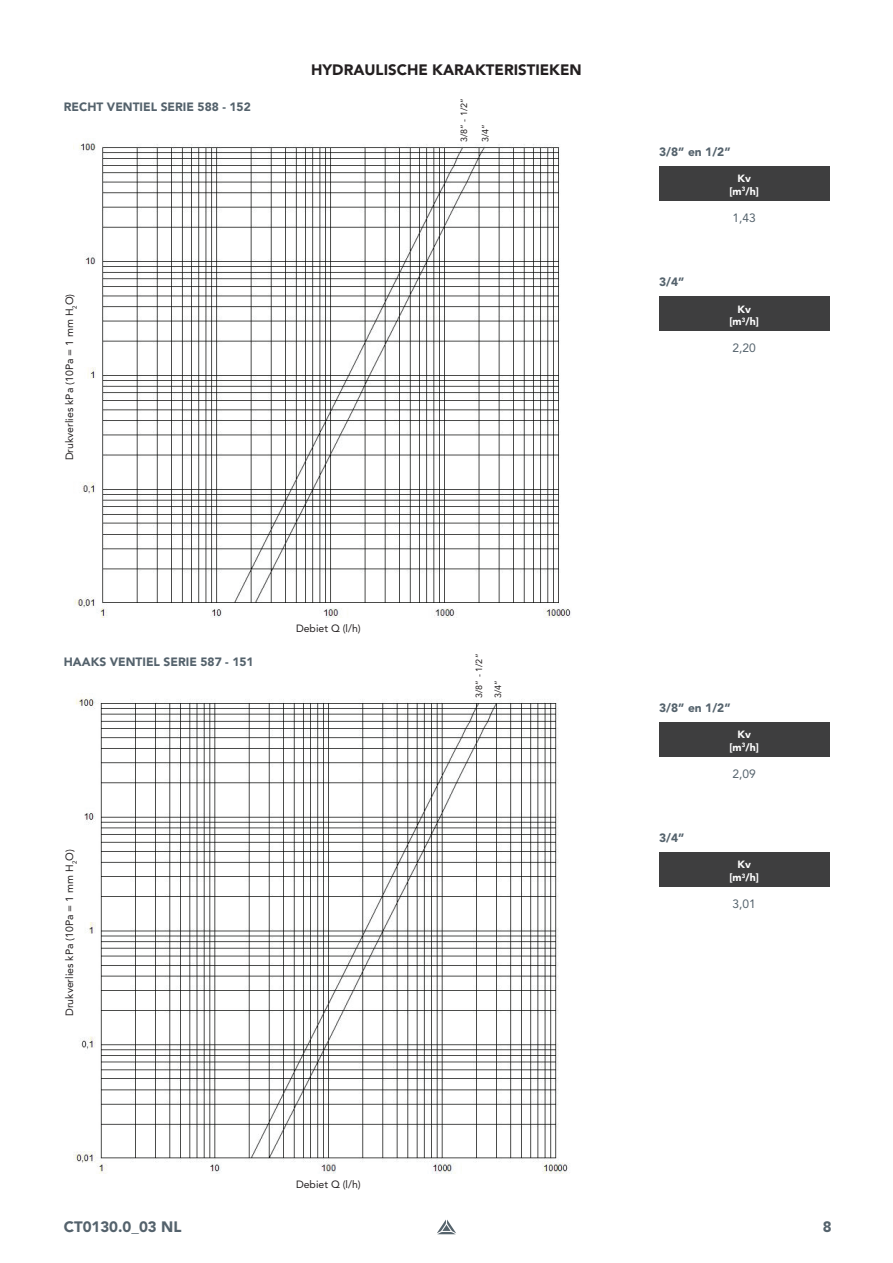
<style>
.page{position:relative;width:893px;height:1263px;background:#fff}
.page>*{position:absolute;margin:0;border:0;box-sizing:border-box;transform-origin:0 0}
.t1{font:900 15px "Avenir LT Pro";color:#231f20}
.t2{font:900 15px "Avenir LT Pro";color:#54626c}
.t3{font:900 12px "Avenir LT Pro";color:#54626c}
.t4{font:12px "Avenir LT Pro";color:#54626c}
.t5{font:10.5px "Avenir LT Pro";color:#231f20}
.t6{font:900 10.5px/12.6px "Avenir";color:#fff;text-align:center}
.t7{font:9px "Avenir LT Pro";color:#231f20}
.t8{font:6.15px "Avenir LT Pro";color:#231f20}
</style>
<div class="page">
<svg style="left:437px;top:1219px;width:19px;height:15px"></svg>
<img style="left:73px;top:141px;width:498px;height:476px">
<img style="left:73px;top:697px;width:495px;height:476px">
<div style="left:659px;top:166px;width:170px;height:34px;background:#3e3e3f"></div>
<div style="left:659px;top:722px;width:170px;height:34px;background:#3e3e3f"></div>
<div style="left:659px;top:297px;width:170px;height:34px;background:#3e3e3f"></div>
<div style="left:659px;top:852px;width:170px;height:34px;background:#3e3e3f"></div>
<div style="left:460px;top:98px;width:7px;height:44px;background:#fff"></div>
<div style="left:475px;top:654px;width:7px;height:44px;background:#fff"></div>
<div style="left:482px;top:98px;width:6px;height:44px;background:#fff"></div>
<div style="left:494px;top:654px;width:7px;height:44px;background:#fff"></div>
<p class="t3" style="left:64px;top:99px;width:189px">RECHT VENTIEL SERIE 588 - 152</p>
<p class="t5" style="left:63px;top:460px;width:168px;rotate:-90deg">Drukverlies kPa (10Pa = 1 mm H O)</p>
<p class="t8" style="left:71px;top:309px;width:5px;rotate:-90deg">2</p>
<h1 class="t1" style="left:311px;top:61px;width:272px">HYDRAULISCHE KARAKTERISTIEKEN</h1>
<p class="t7" style="left:458px;top:142px;width:46px;rotate:-90deg">3/8” - 1/2”</p>
<p class="t7" style="left:480px;top:142px;width:20px;rotate:-90deg">3/4”</p>
<p class="t3" style="left:64px;top:655px;width:191px">HAAKS VENTIEL SERIE 587 - 151</p>
<p class="t5" style="left:296px;top:622px;width:66px">Debiet Q (l/h)</p>
<p class="t5" style="left:63px;top:1016px;width:168px;rotate:-90deg">Drukverlies kPa (10Pa = 1 mm H O)</p>
<p class="t8" style="left:71px;top:864px;width:5px;rotate:-90deg">2</p>
<p class="t5" style="left:296px;top:1178px;width:66px">Debiet Q (l/h)</p>
<p class="t7" style="left:473px;top:698px;width:46px;rotate:-90deg">3/8” - 1/2”</p>
<p class="t7" style="left:492px;top:698px;width:20px;rotate:-90deg">3/4”</p>
<p class="t3" style="left:659px;top:144px;width:73px">3/8” en 1/2”</p>
<p class="t3" style="left:659px;top:275px;width:27px">3/4”</p>
<p class="t6" style="left:729px;top:172px;width:31px">Kv [m<sup>3</sup>/h]</p>
<p class="t4" style="left:732px;top:210px;width:25px">1,43</p>
<p class="t6" style="left:729px;top:302px;width:31px">Kv [m<sup>3</sup>/h]</p>
<p class="t4" style="left:732px;top:341px;width:25px">2,20</p>
<p class="t3" style="left:659px;top:700px;width:73px">3/8” en 1/2”</p>
<p class="t3" style="left:659px;top:830px;width:27px">3/4”</p>
<p class="t6" style="left:729px;top:728px;width:31px">Kv [m<sup>3</sup>/h]</p>
<p class="t4" style="left:732px;top:766px;width:25px">2,09</p>
<p class="t6" style="left:729px;top:858px;width:31px">Kv [m<sup>3</sup>/h]</p>
<p class="t4" style="left:732px;top:896px;width:25px">3,01</p>
<h1 class="t2" style="left:64px;top:1218px;width:119px">CT0130.0_03 NL</h1>
<h1 class="t2" style="left:823px;top:1218px;width:10px">8</h1>
</div>
